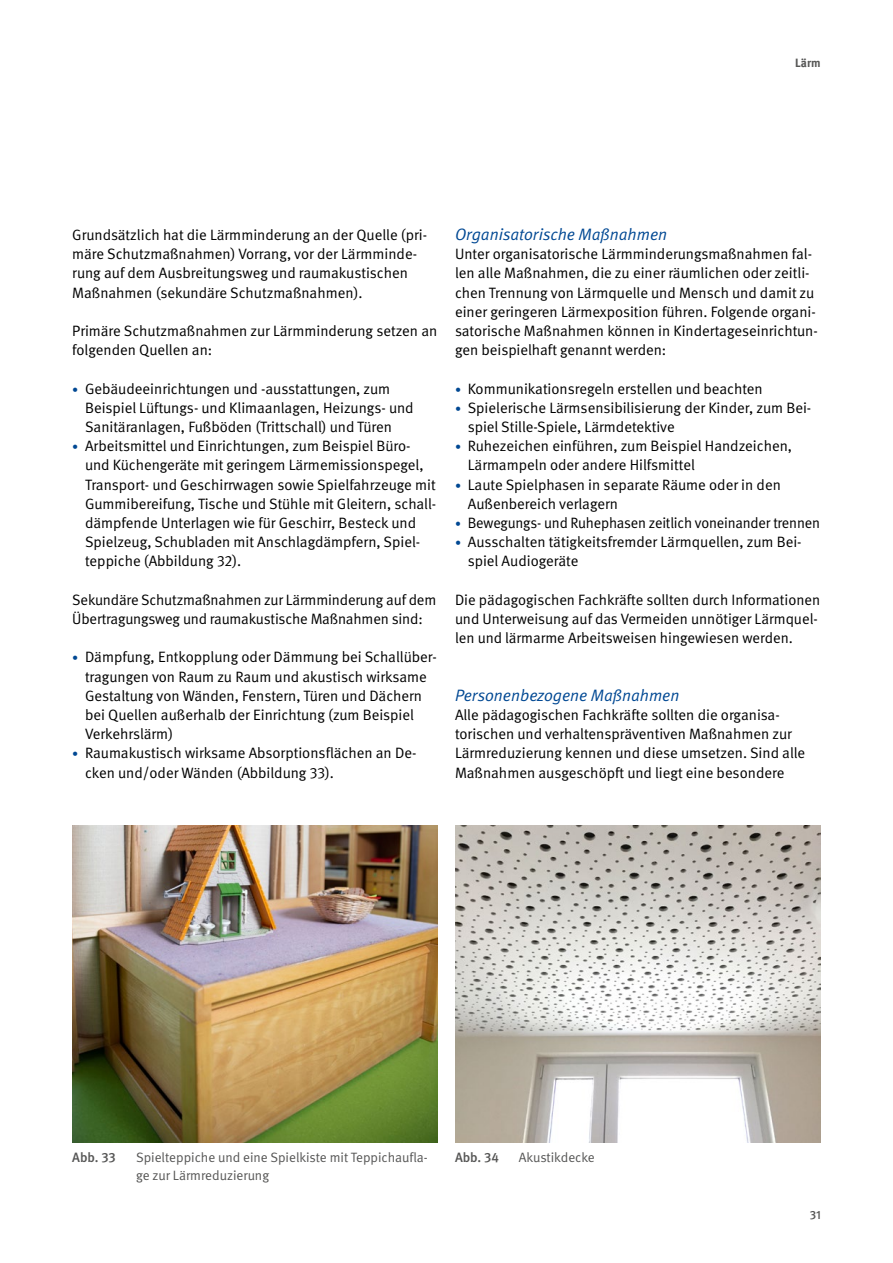
<style>
.page{position:relative;width:893px;height:1263px;background:#fff}
.page>*{position:absolute;margin:0;border:0;box-sizing:border-box;transform-origin:0 0}
.Ueberschriften_H4_ohne_Zahl{font:italic 16.5px "DGUV Meta";color:#004893}
.Fließtext_FT{font:15px/19.2px "DGUV Meta";color:#000}
.t1{font:13.5px/18px "DGUV Meta";color:#565655}
.t2{font:500 13.5px "DGUV Meta";letter-spacing:-.005em;color:#565655}
.t3{font:700 12px "DGUV Meta";color:#565655}
.t4{font:500 12px "DGUV Meta";color:#565655}
.s1{font-size:12px;color:#004893}
</style>
<div class="page">
<img style="left:72px;top:825px;width:366px;height:317px">
<img style="left:455px;top:825px;width:366px;height:317px">
<p class="t3" style="left:795px;top:56px;width:27px">Lärm</p>
<p class="Fließtext_FT" style="left:72px;top:226px;width:356px">Grundsätzlich hat die Lärmminderung an der Quelle (pri&shy;märe Schutzmaßnahmen) Vorrang, vor der Lärmminde&shy;rung auf dem Ausbreitungsweg und raumakustischen Maßnahmen (sekundäre Schutzmaßnahmen).</p>
<p class="Fließtext_FT" style="left:72px;top:322px;width:367px">Primäre Schutzmaßnahmen zur Lärmminderung setzen an folgenden Quellen an:</p>
<p class="Fließtext_FT" style="left:85px;top:379px;width:330px;text-indent:-13px"><span class="s1">•</span> Gebäudeeinrichtungen und -ausstattungen, zum<br>Beispiel Lüftungs- und Klimaanlagen, Heizungs- und<br>Sanitäranlagen, Fußböden (Trittschall) und Türen</p>
<p class="Fließtext_FT" style="left:85px;top:437px;width:353px;text-indent:-13px"><span class="s1">•</span> Arbeitsmittel und Einrichtungen, zum Beispiel Büro&shy;und Küchengeräte mit geringem Lärmemissionspegel, Transport- und Geschirrwagen sowie Spielfahrzeuge mit Gummibereifung, Tische und Stühle mit Gleitern, schall&shy;dämpfende Unterlagen wie für Geschirr, Besteck und Spielzeug, Schubladen mit Anschlagdämpfern, Spiel&shy;teppiche (Abbildung 32).</p>
<p class="Fließtext_FT" style="left:72px;top:590px;width:365px">Sekundäre Schutzmaßnahmen zur Lärmminderung auf dem<br>Übertragungsweg und raumakustische Maßnahmen sind:</p>
<p class="Fließtext_FT" style="left:85px;top:648px;width:353px;text-indent:-13px"><span class="s1">•</span> Dämpfung, Entkopplung oder Dämmung bei Schallüber&shy;tragungen von Raum zu Raum und akustisch wirksame Gestaltung von Wänden, Fenstern, Türen und Dächern bei Quellen außerhalb der Einrichtung (zum Beispiel Verkehrslärm)</p>
<p class="Fließtext_FT" style="left:85px;top:744px;width:333px;text-indent:-13px"><span class="s1">•</span> Raumakustisch wirksame Absorptionsflächen an De&shy;cken und/oder Wänden (Abbildung 33).</p>
<p class="Ueberschriften_H4_ohne_Zahl" style="left:455px;top:225px;width:214px">Organisatorische Maßnahmen</p>
<p class="Fließtext_FT" style="left:455px;top:245px;width:364px">Unter organisatorische Lärmminderungsmaßnahmen fal&shy;len alle Maßnahmen, die zu einer räumlichen oder zeitli&shy;chen Trennung von Lärmquelle und Mensch und damit zu einer geringeren Lärmexposition führen. Folgende organi&shy;satorische Maßnahmen können in Kindertageseinrichtun&shy;gen beispielhaft genannt werden:</p>
<p class="Fließtext_FT" style="left:455px;top:379px;width:309px"><span class="s1">•</span> Kommunikationsregeln erstellen und beachten</p>
<p class="Fließtext_FT" style="left:468px;top:398px;width:345px;text-indent:-13px"><span class="s1">•</span> Spielerische Lärmsensibilisierung der Kinder, zum Bei&shy;spiel Stille-Spiele, Lärmdetektive</p>
<p class="Fließtext_FT" style="left:468px;top:437px;width:326px;text-indent:-13px"><span class="s1">•</span> Ruhezeichen einführen, zum Beispiel Handzeichen,<br>Lärmampeln oder andere Hilfsmittel</p>
<p class="Fließtext_FT" style="left:468px;top:475px;width:315px;text-indent:-13px"><span class="s1">•</span> Laute Spielphasen in separate Räume oder in den<br>Außenbereich verlagern</p>
<p class="Fließtext_FT" style="left:455px;top:514px;width:367px"><span class="s1">•</span> Bewegungs- und Ruhephasen zeitlich voneinander trennen</p>
<p class="Fließtext_FT" style="left:468px;top:533px;width:335px;text-indent:-13px"><span class="s1">•</span> Ausschalten tätigkeitsfremder Lärmquellen, zum Bei&shy;spiel Audiogeräte</p>
<p class="Fließtext_FT" style="left:455px;top:590px;width:367px">Die pädagogischen Fachkräfte sollten durch Informationen und Unterweisung auf das Vermeiden unnötiger Lärmquel&shy;len und lärmarme Arbeitsweisen hingewiesen werden.</p>
<p class="Ueberschriften_H4_ohne_Zahl" style="left:455px;top:686px;width:226px">Personenbezogene Maßnahmen</p>
<p class="Fließtext_FT" style="left:455px;top:706px;width:352px">Alle pädagogischen Fachkräfte sollten die organisa&shy;torischen und verhaltenspräventiven Maßnahmen zur Lärmreduzierung kennen und diese umsetzen. Sind alle Maßnahmen ausgeschöpft und liegt eine besondere</p>
<p class="t2" style="left:72px;top:1149px;width:45px">Abb. 33</p>
<p class="t1" style="left:136px;top:1148px;width:293px">Spielteppiche und eine Spielkiste mit Teppichaufla&shy;ge zur Lärmreduzierung</p>
<p class="t2" style="left:455px;top:1149px;width:45px">Abb. 34</p>
<p class="t1" style="left:519px;top:1148px;width:78px">Akustikdecke</p>
<p class="t4" style="left:810px;top:1208px;width:13px">31</p>
</div>
